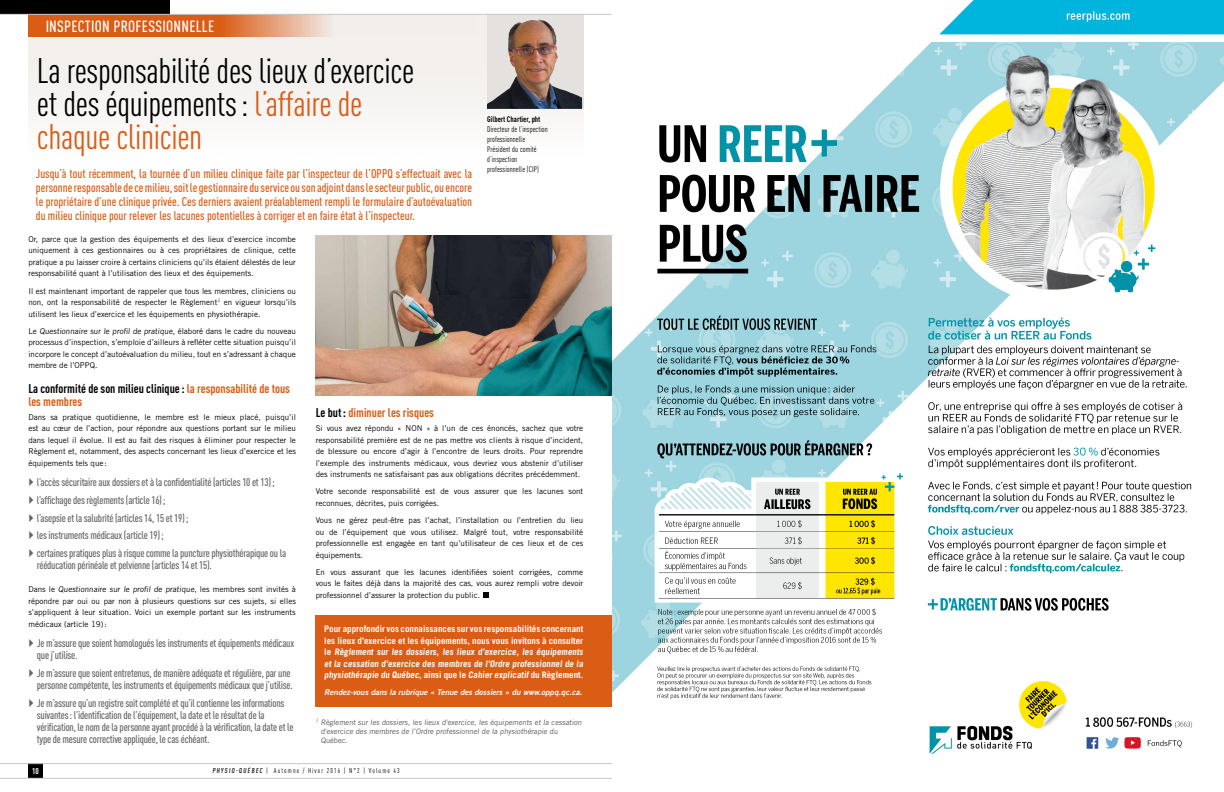
<style>
.page{position:relative;width:1224px;height:792px;background:#fff}
.page>*{position:absolute;margin:0;border:0;box-sizing:border-box;transform-origin:0 0}
.t1{font:condensed 35px/33px "DINOT";letter-spacing:-.01em;color:#000}
.t2{font:500 condensed 16px "DINOT";letter-spacing:.02em;color:#fff}
.t3{font:500 condensed 12.5px/14px "DINOT";color:#da5c15;text-align:justify}
.t4{font:700 condensed 12.5px/13px "DINOT";color:#000}
.t5{font:700 condensed 12.5px "DINOT";color:#da5c15}
.t6{font:500 condensed 11px/12px "DINOT";letter-spacing:-.02em;color:#646567}
.t7{font:700 9px/11.5px "Trade Gothic";color:#fff}
.t8{font:700 condensed 8.3px "DINOT";color:#fff}
.t9{font:8px/11.5px "Trade Gothic";color:#000;text-align:justify}
.t10{font:condensed 8px/10px "DINOT";letter-spacing:.01em;color:#000}
.t11{font:italic 8px "Trade Gothic Bold Two";color:#fff}
.t12{font:700 condensed 8px "DINOT";color:#000}
.t13{font:7.5px/9px "Trade Gothic";color:#58585a}
.t14{font:condensed 7px "DINOT";letter-spacing:.16em;color:#000}
.s1{color:#da5c15}
.s2{color:#000}
.s3{font-weight:500}
</style>
<div class="page">
<div style="left:28px;top:14px;width:556px;height:142px;background:#f6f4f2"></div>
<div style="left:0;top:0;width:170px;height:14px;background:#000"></div>
<div style="left:28px;top:764px;width:15px;height:14px;background:#000"></div>
<hr style="left:0;top:763px;width:612px;height:1px;background:#c6c7c8">
<hr style="left:0;top:778px;width:612px;height:1px;background:#c6c7c8">
<div style="left:316px;top:615px;width:296px;height:92px;background:#da5c15"></div>
<svg style="left:28px;top:15px;width:305px;height:22px;fill:#da5c15"></svg>
<svg style="left:483px;top:592px;width:5px;height:6px"></svg>
<img style="left:487px;top:15px;width:96px;height:94px">
<img style="left:508px;top:20px;width:30px;height:60px">
<img style="left:316px;top:236px;width:296px;height:160px">
<img style="left:612px;top:0;width:612px;height:754px">
<hr style="left:0;top:14px;width:612px;height:1px;background:#c6c7c8">
<h2 class="t2" style="left:45px;top:15px;width:170px">INSPECTION PROFESSIONNELLE</h2>
<h1 class="t1" style="left:37px;top:53px;width:379px">La responsabilité des lieux d’exercice et des équipements: <span class="s1">l’affaire de chaque clinicien</span></h1>
<p class="t3" style="left:36px;top:166px;width:438px">Jusqu’à tout récemment, la tournée d’un milieu clinique faite par l’inspecteur de l’OPPQ s’effectuait avec la personne responsable de ce milieu, soit le gestionnaire du service ou son adjoint dans le secteur public, ou encore le propriétaire d’une clinique privée. Ces derniers avaient préalablement rempli le formulaire d’autoévaluation du milieu clinique pour relever les lacunes potentielles à corriger et en faire état à l’inspecteur.</p>
<p class="t12" style="left:487px;top:114px;width:55px">Gilbert Chartier, pht</p>
<p class="t10" style="left:487px;top:124px;width:62px">Directeur de l’inspection professionnelle<br>Président du comité d’inspection professionnelle (CIP)</p>
<p class="t9" style="left:28px;top:233px;width:269px">Or, parce que la gestion des équipements et des lieux d’exercice incombe uniquement à ces gestionnaires ou à ces propriétaires de clinique, cette pratique a pu laisser croire à certains cliniciens qu’ils étaient délestés de leur responsabilité quant à l’utilisation des lieux et des équipements.</p>
<p class="t9" style="left:28px;top:285px;width:269px">Il est maintenant important de rappeler que tous les membres, cliniciens ou non, ont la responsabilité de respecter le Règlement<sup>1</sup> en vigueur lorsqu’ils utilisent les lieux d’exercice et les équipements en physiothérapie.</p>
<p class="t9" style="left:28px;top:325px;width:269px">Le Questionnaire sur le profil de pratique, élaboré dans le cadre du nouveau processus d’inspection, s’emploie d’ailleurs à refléter cette situation puisqu’il incorpore le concept d’autoévaluation du milieu, tout en s’adressant à chaque membre de l’OPPQ.</p>
<h3 class="t4" style="left:28px;top:381px;width:263px">La conformité de son milieu clinique: <span class="s1">la responsabilité de tous les membres</span></h3>
<p class="t9" style="left:28px;top:411px;width:269px">Dans sa pratique quotidienne, le membre est le mieux placé, puisqu’il est au cœur de l’action, pour répondre aux questions portant sur le milieu dans lequel il évolue. Il est au fait des risques à éliminer pour respecter le Règlement et, notamment, des aspects concernant les lieux d’exercice et les équipements tels que:</p>
<p class="t6" style="left:37px;top:473px;width:251px;line-height:17.7px">l’accès sécuritaire aux dossiers et à la confidentialité (articles 10 et 13); l’affichage des règlements (article 16);<br>l’asepsie et la salubrité (articles 14, 15 et 19);<br>les instruments médicaux (article 19);<br>certaines pratiques plus à risque comme la puncture physiothérapique ou la</p>
<h3 class="t6" style="left:37px;top:559px;width:177px">rééducation périnéale et pelvienne (articles 14 et 15).</h3>
<p class="t9" style="left:28px;top:583px;width:269px">Dans le Questionnaire sur le profil de pratique, les membres sont invités à répondre par oui ou par non à plusieurs questions sur ces sujets, si elles s’appliquent à leur situation. Voici un exemple portant sur les instruments médicaux (article 19):</p>
<h3 class="t6" style="left:37px;top:637px;width:259px">Je m’assure que soient homologués les instruments et équipements médicaux que j’utilise.</h3>
<h3 class="t6" style="left:37px;top:666px;width:257px">Je m’assure que soient entretenus, de manière adéquate et régulière, par une personne compétente, les instruments et équipements médicaux que j’utilise.</h3>
<p class="t6" style="left:37px;top:696px;width:258px">Je m’assure qu’un registre soit complété et qu’il contienne les informations suivantes: l’identification de l’équipement, la date et le résultat de la vérification, le nom de la personne ayant procédé à la vérification, la date et le type de mesure corrective appliquée, le cas échéant.</p>
<h3 class="t5" style="left:316px;top:404px;width:120px"><span class="s2">Le but:</span> diminuer les risques</h3>
<p class="t9" style="left:316px;top:423px;width:269px">Si vous avez répondu « NON » à l’un de ces énoncés, sachez que votre responsabilité première est de ne pas mettre vos clients à risque d’incident, de blessure ou encore d’agir à l’encontre de leurs droits. Pour reprendre l’exemple des instruments médicaux, vous devriez vous abstenir d’utiliser des instruments ne satisfaisant pas aux obligations décrites précédemment.</p>
<p class="t9" style="left:316px;top:486px;width:269px">Votre seconde responsabilité est de vous assurer que les lacunes sont reconnues, décrites, puis corrigées.</p>
<p class="t9" style="left:316px;top:514px;width:269px">Vous ne gérez peut-être pas l’achat, l’installation ou l’entretien du lieu ou de l’équipement que vous utilisez. Malgré tout, votre responsabilité professionnelle est engagée en tant qu’utilisateur de ces lieux et de ces équipements.</p>
<p class="t9" style="left:316px;top:566px;width:269px">En vous assurant que les lacunes identifiées soient corrigées, comme vous le faites déjà dans la majorité des cas, vous aurez rempli votre devoir professionnel d’assurer la protection du public.</p>
<p class="t7" style="left:324px;top:623px;width:262px">Pour approfondir vos connaissances sur vos responsabilités concernant les lieux d’exercice et les équipements, nous vous invitons à consulter le Règlement sur les dossiers, les lieux d’exercice, les équipements et la cessation d’exercice des membres de l’Ordre professionnel de la physiothérapie du Québec, ainsi que le Cahier explicatif du Règlement.</p>
<p class="t11" style="left:324px;top:687px;width:260px">Rendez-vous dans la rubrique « Tenue des dossiers » du www.oppq.qc.ca.</p>
<p class="t13" style="left:321px;top:717px;width:264px;text-indent:-5px"><sup>1</sup> Règlement sur les dossiers, les lieux d'exercice, les équipements et la cessation d'exercice des membres de l’Ordre professionnel de la physiothérapie du<br>Québec.</p>
<p class="t8" style="left:32px;top:766px;width:8px">10</p>
<p class="t14" style="left:212px;top:766px;width:189px"><span class="s3">PHYSIO-QUÉBEC</span> | Automne / Hiver 2016 | N°2 | Volume 43</p>
</div>
